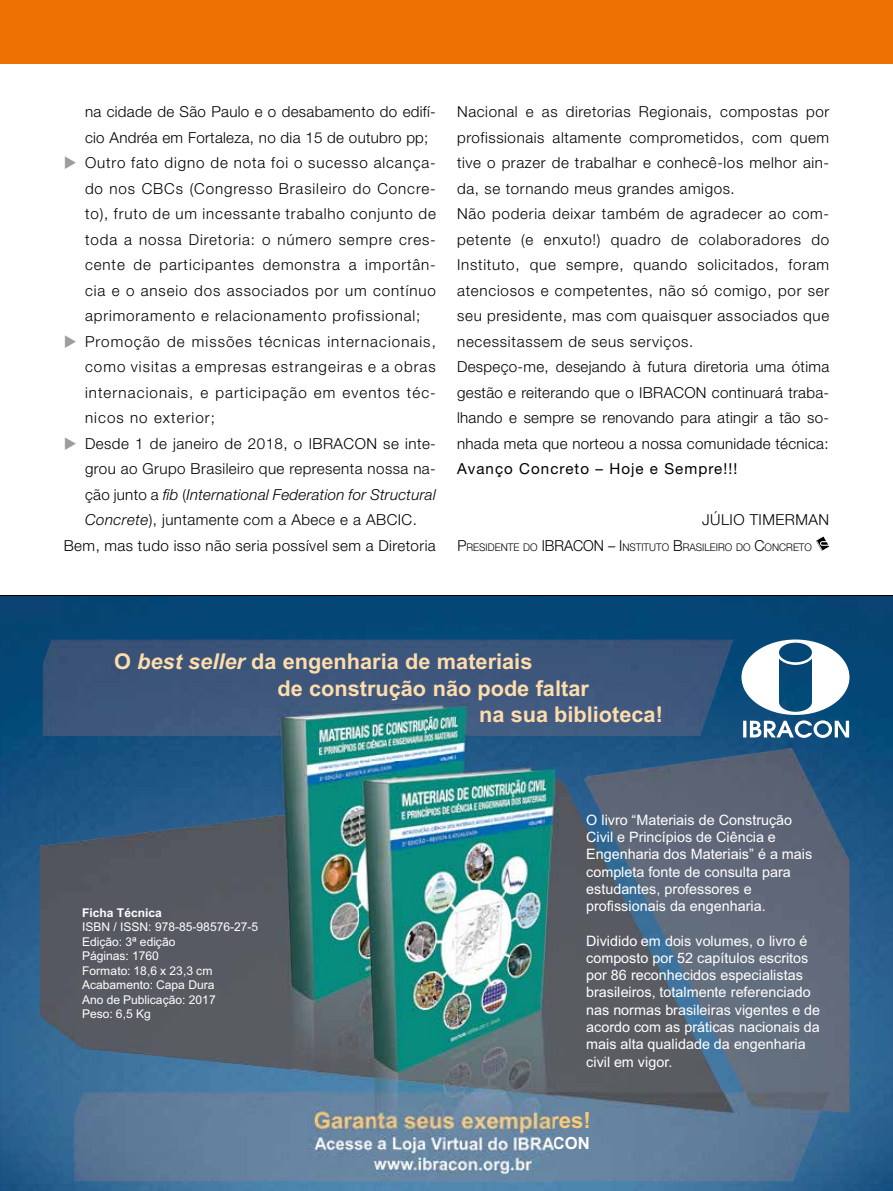
<style>
.page{position:relative;width:893px;height:1191px;background:#fff}
.page>*{position:absolute;margin:0;border:0;box-sizing:border-box;transform-origin:0 0}
.t1{font:700 21.75px "Arial";color:#feddab}
.t2{font:300 15.15px/25.5px "Helvetica Neue LT Std";letter-spacing:.04em;color:#000;text-align:justify}
.t3{font:300 15.15px/25.5px "Helvetica Neue LT Std";letter-spacing:.02em;color:#000}
.t4{font:italic 300 15.15px "Helvetica Neue LT Std";letter-spacing:.02em;color:#000}
.t5{font:15.15px "Helvetica Neue LT Std";letter-spacing:.07em;color:#000}
.t6{font:14.4px/17.2px "Arial";color:#fff}
.t7{font:12.15px "Arial";color:#fff}
.t8{font:12px/14.5px "Arial";color:#fff}
.t9{font:700 12px "Arial";color:#fff}
.t10{font:300 10.65px "Helvetica Neue LT Std";color:#000;scale:.95 1}
.s1{color:#9d9d9c}
.s2{font-style:normal}
.s3{font-style:italic}
.s4{font-size:15.15px}
</style>
<div class="page">
<img style="left:0;top:596px;width:893px;height:595px">
<img style="left:584px;top:747px;width:265px;height:365px">
<img style="left:40px;top:779px;width:694px;height:334px">
<img style="left:74px;top:1092px;width:755px;height:89px">
<div style="left:43px;top:639px;width:691px;height:97px;background:#3e567c"></div>
<svg style="left:741px;top:639px;width:108px;height:99px"></svg>
<img style="left:475px;top:1074px;width:83px;height:117px">
<img style="left:315px;top:1003px;width:160px;height:188px">
<img style="left:374px;top:1074px;width:25px;height:117px">
<img style="left:291px;top:1003px;width:24px;height:188px">
<img style="left:277px;top:703px;width:193px;height:300px">
<img style="left:359px;top:762px;width:199px;height:312px">
<div style="left:0;top:0;width:893px;height:64px;background:#ee7203"></div>
<svg style="left:816px;top:536px;width:13px;height:15px"></svg>
<hr style="left:0;top:595px;width:893px;height:1px;background:#000">
<p class="t3" style="left:85px;top:99px;width:352px">na cidade de São Paulo e o desabamento do edifí&shy;cio Andréa em Fortaleza, no dia 15 de outubro pp;</p>
<p class="t2" style="left:85px;top:150px;width:352px;text-indent:-21px"><span class="s1">◆</span> Outro fato digno de nota foi o sucesso alcança&shy;do nos CBCs (Congresso Brasileiro do Concre&shy;to), fruto de um incessante trabalho conjunto de toda a nossa Diretoria: o número sempre cres&shy;cente de participantes demonstra a importân&shy;cia e o anseio dos associados por um contínuo aprimoramento e relacionamento profissional;</p>
<p class="t2" style="left:85px;top:328px;width:352px;text-indent:-21px"><span class="s1">◆</span> Promoção de missões técnicas internacionais, como visitas a empresas estrangeiras e a obras internacionais, e participação em eventos téc&shy;nicos no exterior;</p>
<p class="t2" style="left:64px;top:430px;width:374px"><span class="s1">◆</span> Desde 1 de janeiro de 2018, o IBRACON se inte-</p>
<p class="t2" style="left:85px;top:456px;width:352px">grou ao Grupo Brasileiro que representa nossa na-</p>
<p class="t4" style="left:85px;top:485px;width:352px"><span class="s2">ção junto a</span> fib <span class="s2">(</span>International Federation for Structural</p>
<p class="t2" style="left:85px;top:507px;width:333px"><span class="s3">Concrete</span>), juntamente com a Abece e a ABCIC.</p>
<p class="t2" style="left:64px;top:532px;width:374px">Bem, mas tudo isso não seria possível sem a Diretoria</p>
<p class="t2" style="left:457px;top:99px;width:374px;text-align:left">Nacional e as diretorias Regionais, compostas por profissionais altamente comprometidos, com quem tive o prazer de trabalhar e conhecê-los melhor ain&shy;da, se tornando meus grandes amigos.<br>Não poderia deixar também de agradecer ao com&shy;petente (e enxuto!) quadro de colaboradores do Instituto, que sempre, quando solicitados, foram atenciosos e competentes, não só comigo, por ser seu presidente, mas com quaisquer associados que necessitassem de seus serviços.<br>Despeço-me, desejando à futura diretoria uma ótima gestão e reiterando que o IBRACON continuará traba&shy;lhando e sempre se renovando para atingir a tão so&shy;nhada meta que norteou a nossa comunidade técnica:</p>
<p class="t5" style="left:457px;top:460px;width:282px">Avanço Concreto – Hoje e Sempre!!!</p>
<p class="t2" style="left:702px;top:507px;width:128px">JÚLIO TIMERMAN</p>
<p class="t10" style="left:457px;top:540px;width:375px"><span class="s4">P</span>RESIDENTE DO <span class="s4">IBRACON</span> <span class="s4">– I</span> NSTITUTO <span class="s4">B</span>RASILEIRO DO <span class="s4">C</span>ONCRETO</p>
<h1 class="t1" style="left:114px;top:646px;width:420px">O <span class="s3">best seller</span> da engenharia de materiais</h1>
<h1 class="t1" style="left:278px;top:672px;width:313px">de construção não pode faltar</h1>
<h1 class="t1" style="left:479px;top:699px;width:185px">na sua biblioteca!</h1>
<p class="t9" style="left:82px;top:903px;width:81px">Ficha Técnica</p>
<p class="t8" style="left:82px;top:919px;width:178px">ISBN / ISSN: 978-85-98576-27-5<br>Edição: 3ª edição</p>
<p class="t7" style="left:82px;top:947px;width:78px">Páginas: 1760</p>
<p class="t8" style="left:82px;top:963px;width:135px">Formato: 18,6 x 23,3 cm<br>Acabamento: Capa Dura<br>Ano de Publicação: 2017<br>Peso: 6,5 Kg</p>
<p class="t6" style="left:586px;top:811px;width:228px">O livro “Materiais de Construção<br>Civil e Princípios de Ciência e<br>Engenharia dos Materiais” é a mais completa fonte de consulta para estudantes, professores e profissionais da engenharia.</p>
<p class="t6" style="left:586px;top:932px;width:236px">Dividido em dois volumes, o livro é composto por 52 capítulos escritos por 86 reconhecidos especialistas brasileiros, totalmente referenciado nas normas brasileiras vigentes e de acordo com as práticas nacionais da mais alta qualidade da engenharia civil em vigor.</p>
</div>
